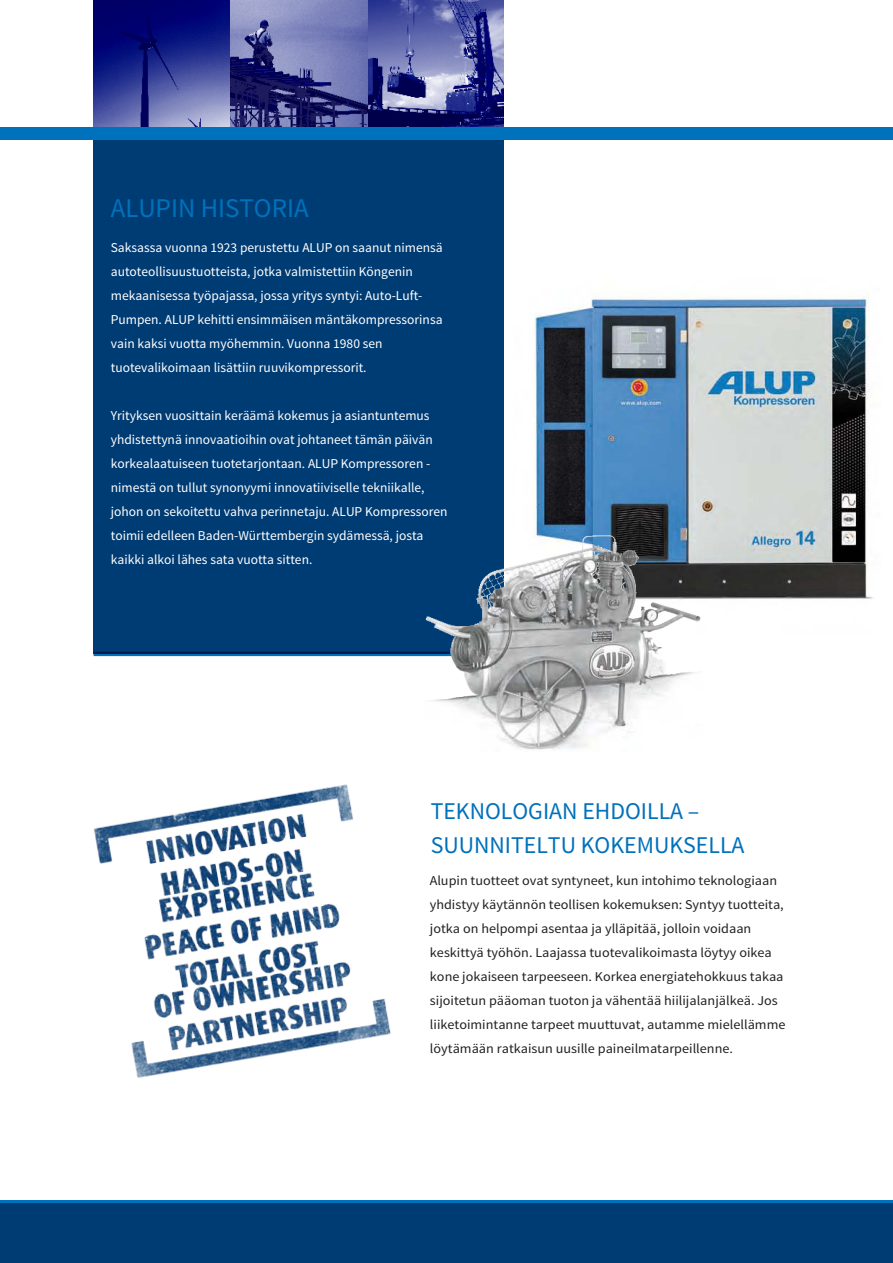
<style>
.page{position:relative;width:893px;height:1263px;background:#fff}
.page>*{position:absolute;margin:0;border:0;box-sizing:border-box;transform-origin:0 0}
.t1{font:27px "Source Sans Pro";color:#0071bb}
.t2{font:24px/33.8px "Source Sans Pro";color:#0071bb}
.t3{font:13.5px/24px "Source Sans Pro";color:#fff}
.t4{font:13.5px/24px "Source Sans Pro";color:#221f1f;scale:1.05 1}
</style>
<div class="page">
<div style="left:94px;top:0;width:410px;height:654px;background:#003c74"></div>
<img style="left:94px;top:0;width:410px;height:128px">
<div style="left:0;top:128px;width:893px;height:12px;background:#0071bb"></div>
<img style="left:93px;top:784px;width:298px;height:294px">
<div style="left:0;top:1202px;width:893px;height:61px;background:#003c74"></div>
<hr style="left:0;top:1200px;width:893px;height:3px;background:#0071bb">
<svg style="left:94px;top:652px;width:329px;height:4px"></svg>
<img style="left:534px;top:291px;width:339px;height:308px">
<img style="left:423px;top:535px;width:280px;height:215px">
<h1 class="t1" style="left:111px;top:191px;width:199px">ALUPIN HISTORIA</h1>
<p class="t3" style="left:111px;top:236px;width:333px">Saksassa vuonna 1923 perustettu ALUP on saanut nimensä autoteollisuustuotteista, jotka valmistettiin Köngenin mekaanisessa työpajassa, jossa yritys syntyi: Auto-Luft-Pumpen. ALUP kehitti ensimmäisen mäntäkompressorinsa vain kaksi vuotta myöhemmin. Vuonna 1980 sen tuotevalikoimaan lisättiin ruuvikompressorit.</p>
<p class="t3" style="left:111px;top:404px;width:338px">Yrityksen vuosittain keräämä kokemus ja asiantuntemus yhdistettynä innovaatioihin ovat johtaneet tämän päivän korkealaatuiseen tuotetarjontaan. ALUP Kompressoren - nimestä on tullut synonyymi innovatiiviselle tekniikalle, johon on sekoitettu vahva perinnetaju. ALUP Kompressoren toimii edelleen Baden-Württembergin sydämessä, josta kaikki alkoi lähes sata vuotta sitten.</p>
<h2 class="t2" style="left:431px;top:794px;width:315px">TEKNOLOGIAN EHDOILLA –<br>SUUNNITELTU KOKEMUKSELLA</h2>
<p class="t4" style="left:430px;top:869px;width:340px">Alupin tuotteet ovat syntyneet, kun intohimo teknologiaan yhdistyy käytännön teollisen kokemuksen: Syntyy tuotteita, jotka on helpompi asentaa ja ylläpitää, jolloin voidaan keskittyä työhön. Laajassa tuotevalikoimasta löytyy oikea kone jokaiseen tarpeeseen. Korkea energiatehokkuus takaa sijoitetun pääoman tuoton ja vähentää hiilijalanjälkeä. Jos liiketoimintanne tarpeet muuttuvat, autamme mielellämme löytämään ratkaisun uusille paineilmatarpeillenne.</p>
</div>
